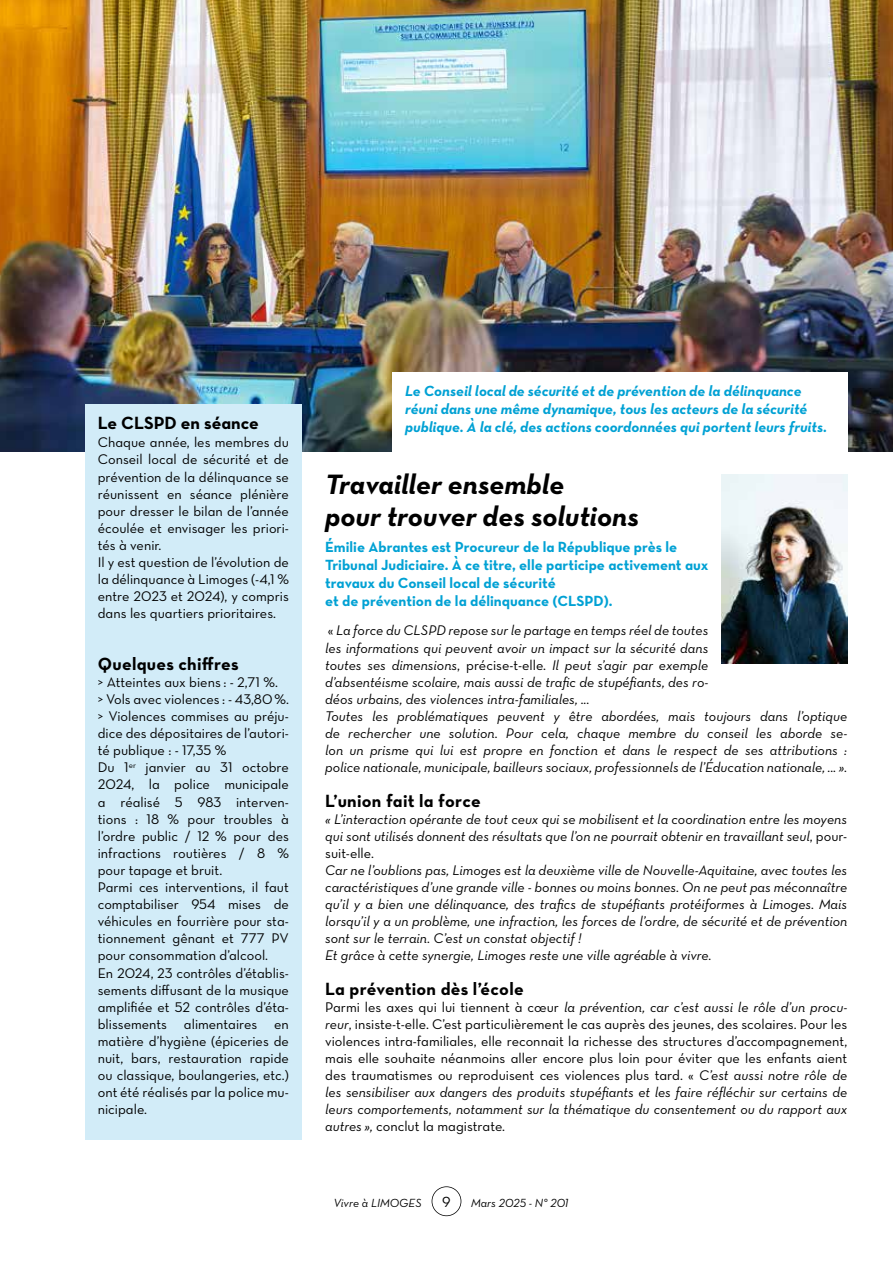
<style>
.page{position:relative;width:893px;height:1263px;background:#fff}
.page>*{position:absolute;margin:0;border:0;box-sizing:border-box;transform-origin:0 0}
.t1{font:28.5px/31.5px "Neutra Text Bold Italic Alt";color:#000}
.t2{font:18px "Neutra Text Bold Alt";letter-spacing:.01em;color:#000}
.t3{font:15px/18px "Neutra Text Bold Alt";color:#00a1d4}
.t4{font:15px/18px "Neutra Text Bold Italic Alt";color:#00a1d4}
.t5{font:15px "Neutra Text Book Alt";color:#000}
.t6{font:14.25px/17.1px "Neutra Text Book Italic Alt";color:#000}
.t7{font:14.25px/17.1px "Neutra Text Book Alt";color:#000}
.t8{font:12px "Neutra Text Book Italic Alt";color:#000}
.s1{font-family:"Neutra Text Book Alt"}
.s2{font-family:"Neutra Text Book Italic Alt"}
</style>
<div class="page">
<svg style="left:432px;top:1186px;width:29px;height:30px"></svg>
<img style="left:0;top:0;width:893px;height:451px">
<div style="left:85px;top:404px;width:217px;height:736px;background:#d2ecf8"></div>
<div style="left:392px;top:372px;width:455px;height:85px;background:#fff"></div>
<img style="left:721px;top:474px;width:126px;height:189px">
<p class="t2" style="left:98px;top:412px;width:163px">Le CLSPD en séance</p>
<p class="t7" style="left:98px;top:434px;width:193px">Chaque année, les membres du<br>Conseil local de sécurité et de prévention de la délinquance se réunissent en séance plénière pour dresser le bilan de l’année écoulée et envisager les priori&shy;tés à venir.<br>Il y est question de l’évolution de la délinquance à Limoges (-4,1 % entre 2023 et 2024), y compris dans les quartiers prioritaires.</p>
<p class="t2" style="left:98px;top:652px;width:142px">Quelques chiffres</p>
<p class="t7" style="left:98px;top:673px;width:193px">&gt; Atteintes aux biens : - 2,71 %.<br>&gt; Vols avec violences : - 43,80 %. &gt; Violences commises au préju&shy;dice des dépositaires de l’autori&shy;té publique : - 17,35 %<br>Du 1<sup>er</sup> janvier au 31 octobre<br>2024, la police municipale a réalisé 5 983 interven&shy;tions : 18 % pour troubles à l’ordre public / 12 % pour des infractions routières / 8 % pour tapage et bruit.<br>Parmi ces interventions, il faut comptabiliser 954 mises de véhicules en fourrière pour sta&shy;tionnement gênant et 777 PV pour consommation d’alcool.<br>En 2024, 23 contrôles d’établis&shy;sements diffusant de la musique amplifiée et 52 contrôles d’éta&shy;blissements alimentaires en matière d’hygiène (épiceries de nuit, bars, restauration rapide ou classique, boulangeries, etc.) ont été réalisés par la police mu&shy;nicipale.</p>
<p class="t4" style="left:405px;top:382px;width:423px">Le Conseil local de sécurité et de prévention de la délinquance réuni dans une même dynamique, tous les acteurs de la sécurité publique. À la clé, des actions coordonnées qui portent leurs fruits.</p>
<h1 class="t1" style="left:325px;top:468px;width:315px">Travailler ensemble<br>pour trouver des solutions</h1>
<p class="t3" style="left:325px;top:538px;width:385px">Émilie Abrantes est Procureur de la République près le Tribunal Judiciaire. À ce titre, elle participe activement aux travaux du Conseil local de sécurité<br>et de prévention de la délinquance (CLSPD).</p>
<p class="t6" style="left:325px;top:622px;width:524px"><span class="s1">«</span> La force du CLSPD repose sur le partage en temps réel de toutes<br>les informations qui peuvent avoir un impact sur la sécurité dans<br>toutes ses dimensions<span class="s1">, précise-t-elle.</span> Il peut s’agir par exemple<br>d’absentéisme scolaire, mais aussi de trafic de stupéfiants, des ro-<br>déos urbains, des violences intra-familiales, ...<br>Toutes les problématiques peuvent y être abordées, mais toujours dans l’optique de rechercher une solution. Pour cela, chaque membre du conseil les aborde se&shy;lon un prisme qui lui est propre en fonction et dans le respect de ses attributions : police nationale, municipale, bailleurs sociaux, professionnels de l’Éducation nationale, ... ».</p>
<p class="t2" style="left:325px;top:789px;width:157px">L’union fait la force</p>
<p class="t6" style="left:325px;top:810px;width:524px">« L’interaction opérante de tout ceux qui se mobilisent et la coordination entre les moyens qui sont utilisés donnent des résultats que l’on ne pourrait obtenir en travaillant seul<span class="s1">, pour-</span></p>
<p class="t7" style="left:325px;top:844px;width:50px">suit-elle.</p>
<p class="t6" style="left:325px;top:861px;width:524px">Car ne l’oublions pas, Limoges est la deuxième ville de Nouvelle-Aquitaine, avec toutes les caractéristiques d’une grande ville - bonnes ou moins bonnes. On ne peut pas méconnaître qu’il y a bien une délinquance, des trafics de stupéfiants protéiformes à Limoges. Mais lorsqu’il y a un problème, une infraction, les forces de l’ordre, de sécurité et de prévention sont sur le terrain. C’est un constat objectif !<br>Et grâce à cette synergie, Limoges reste une ville agréable à vivre.</p>
<p class="t2" style="left:325px;top:977px;width:200px">La prévention dès l’école</p>
<p class="t6" style="left:325px;top:998px;width:524px"><span class="s1">Parmi les axes qui lui tiennent à cœur</span> la prévention, car c’est aussi le rôle d’un procu-</p>
<p class="t7" style="left:325px;top:1015px;width:524px;text-align:justify"><span class="s2">reur</span>, insiste-t-elle. C’est particulièrement le cas auprès des jeunes, des scolaires. Pour les violences intra-familiales, elle reconnait la richesse des structures d’accompagnement, mais elle souhaite néanmoins aller encore plus loin pour éviter que les enfants aient des traumatismes ou reproduisent ces violences plus tard. « <span class="s2">C’est aussi notre rôle de</span></p>
<p class="t6" style="left:325px;top:1083px;width:524px">les sensibiliser aux dangers des produits stupéfiants et les faire réfléchir sur certains de leurs comportements, notamment sur la thématique du consentement ou du rapport aux</p>
<p class="t7" style="left:325px;top:1118px;width:181px"><span class="s2">autres »,</span> conclut la magistrate.</p>
<p class="t8" style="left:334px;top:1195px;width:90px">Vivre à LIMOGES</p>
<p class="t5" style="left:442px;top:1192px;width:10px">9</p>
<p class="t8" style="left:471px;top:1195px;width:99px">Mars 2025 - N° 201</p>
</div>
